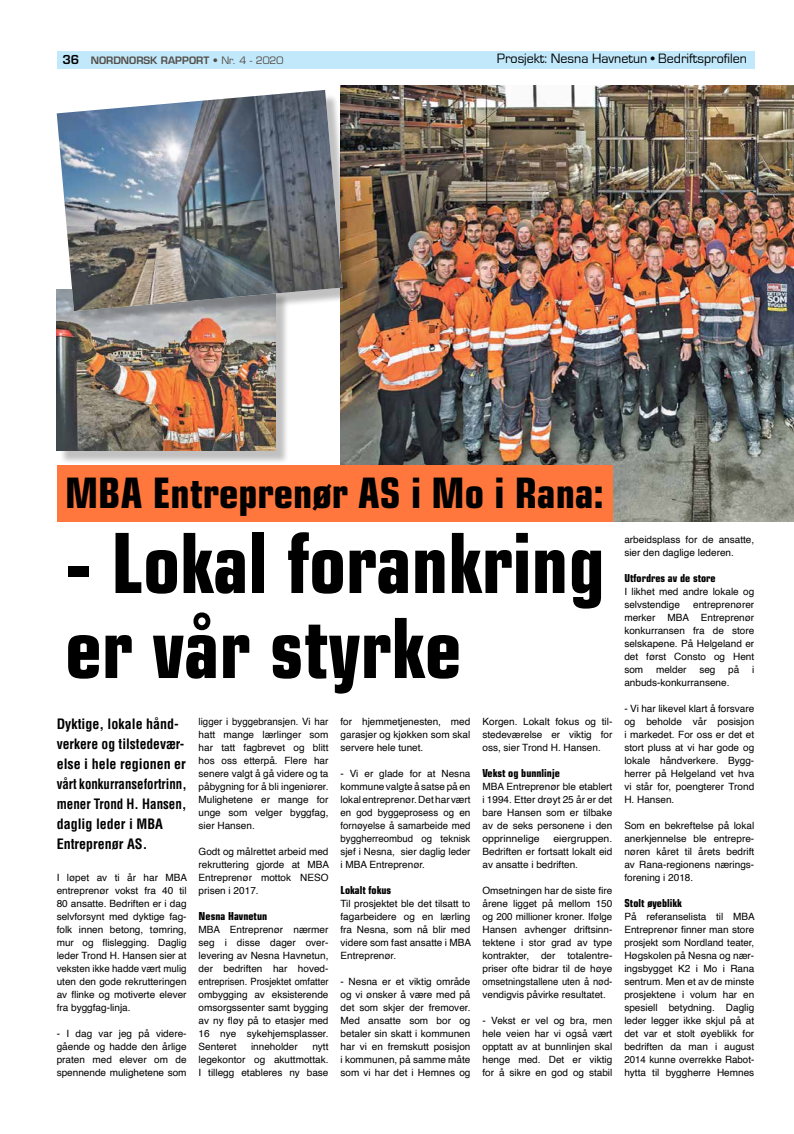
<style>
.page{position:relative;width:794px;height:1134px;background:#fff}
.page>*{position:absolute;margin:0;border:0;box-sizing:border-box;transform-origin:0 0}
.t1{font:700 condensed 83px/85px "Eurostile";color:#000;scale:.95 1}
.t2{font:700 condensed 42px "Eurostile";color:#000}
.t3{font:700 condensed 14px/20px "Helvetica";color:#000}
.t4{font:14px "Eurostile";color:#000}
.t5{font:700 condensed 11px "Eurostile";color:#000}
.t6{font:10px/13px "Helvetica";color:#000;text-align:justify}
.t7{font:10px/13px "Helvetica";color:#000;text-align:justify;scale:1.05 1}
.t8{font:600 10px "Eurostile";color:#544d48}
.s1{font-size:12px;color:#000}
.s2{font-weight:400}
</style>
<div class="page">
<div style="left:57px;top:51px;width:697px;height:17px;background:#c2e9fb"></div>
<div style="left:60px;top:292px;width:229px;height:173px;background:#000;opacity:.25"></div>
<img style="left:57px;top:311px;width:218px;height:140px">
<img style="left:340px;top:85px;width:454px;height:437px">
<div style="left:60px;top:93px;width:296px;height:232px;background:#000;opacity:.25"></div>
<img style="left:57px;top:90px;width:285px;height:221px">
<div style="left:57px;top:465px;width:555px;height:57px;background:#ff773c"></div>
<p class="t8" style="left:62px;top:54px;width:222px"><span class="s1">36</span> NORDNORSK RAPPORT <span class="s2">• Nr. 4 - 2020</span></p>
<h3 class="t4" style="left:497px;top:51px;width:252px">Prosjekt: Nesna Havnetun • Bedriftsprofilen</h3>
<h2 class="t2" style="left:65px;top:467px;width:540px">MBA Entreprenør AS i Mo i Rana:</h2>
<h1 class="t1" style="left:65px;top:520px;width:569px">- Lokal forankring er vår styrke</h1>
<h3 class="t3" style="left:57px;top:713px;width:131px">Dyktige, lokale hånd&shy;verkere og tilstedevær&shy;else i hele regionen er vårt konkurransefortrinn, mener Trond H. Hansen, daglig leder i MBA<br>Entreprenør AS.</h3>
<p class="t6" style="left:57px;top:871px;width:132px">I løpet av ti år har MBA entreprenør vokst fra 40 til 80 ansatte. Bedriften er i dag selvforsynt med dyktige fag&shy;folk innen betong, tømring, mur og flislegging. Daglig leder Trond H. Hansen sier at veksten ikke hadde vært mulig uten den gode rekrutteringen av flinke og motiverte elever fra byggfag-linja.</p>
<p class="t6" style="left:57px;top:1027px;width:131px">- I dag var jeg på videre&shy;gående og hadde den årlige praten med elever om de spennende mulighetene som</p>
<p class="t6" style="left:199px;top:715px;width:131px">ligger i byggebransjen. Vi har hatt mange lærlinger som har tatt fagbrevet og blitt hos oss etterpå. Flere har senere valgt å gå videre og ta påbygning for å bli ingeniører.<br>Mulighetene er mange for unge som velger byggfag, sier Hansen.</p>
<p class="t6" style="left:199px;top:845px;width:132px">Godt og målrettet arbeid med rekruttering gjorde at MBA Entreprenør mottok NESO prisen i 2017.</p>
<p class="t5" style="left:199px;top:909px;width:70px">Nesna Havnetun</p>
<p class="t6" style="left:199px;top:923px;width:131px">MBA Entreprenør nærmer seg i disse dager over&shy;levering av Nesna Havnetun, der bedriften har hoved&shy;entreprisen. Prosjektet omfatter ombygging av eksisterende omsorgssenter samt bygging av ny fløy på to etasjer med 16 nye sykehjemsplasser.<br>Senteret</p>
<p class="t6" style="left:251px;top:1040px;width:48px">inneholder</p>
<p class="t6" style="left:199px;top:1040px;width:131px;text-indent:114px">nytt legekontor og akuttmottak.<br>I tillegg etableres ny base</p>
<p class="t6" style="left:340px;top:715px;width:131px">for hjemmetjenesten, med garasjer og kjøkken som skal servere hele tunet.</p>
<p class="t6" style="left:340px;top:767px;width:131px">- Vi er glade for at Nesna kommune valgte å satse på en lokal entreprenør. Det har vært en god byggeprosess og en fornøyelse å samarbeide med byggherreombud og teknisk sjef i Nesna, sier daglig leder i MBA Entreprenør.</p>
<p class="t5" style="left:340px;top:883px;width:52px">Lokalt fokus</p>
<p class="t6" style="left:340px;top:897px;width:132px">Til prosjektet ble det tilsatt to fagarbeidere og en lærling fra Nesna, som nå blir med videre som fast ansatte i MBA Entreprenør.</p>
<p class="t6" style="left:340px;top:975px;width:131px">- Nesna er et viktig område og vi ønsker å være med på det som skjer der fremover.<br>Med ansatte som bor og betaler sin skatt i kommunen har vi en fremskutt posisjon i kommunen, på samme måte som vi har det i Hemnes og</p>
<p class="t6" style="left:482px;top:715px;width:131px">Korgen. Lokalt fokus og til&shy;stedeværelse er viktig for oss, sier Trond H. Hansen.</p>
<p class="t5" style="left:482px;top:766px;width:79px">Vekst og bunnlinje</p>
<p class="t6" style="left:482px;top:780px;width:131px">MBA Entreprenør ble etablert i 1994. Etter drøyt 25 år er det bare Hansen som er tilbake av de seks personene i den opprinnelige</p>
<p class="t7" style="left:482px;top:832px;width:125px;text-indent:71px">eiergruppen.<br>Bedriften er fortsatt lokalt eid av ansatte i bedriften.</p>
<p class="t6" style="left:482px;top:884px;width:131px">Omsetningen har de siste fire årene ligget på mellom 150 og 200 millioner kroner. Ifølge Hansen avhenger driftsinn&shy;tektene i stor grad av type kontrakter, der totalentre&shy;priser ofte bidrar til de høye omsetningstallene uten å nød&shy;vendigvis påvirke resultatet.</p>
<p class="t6" style="left:482px;top:1014px;width:131px">- Vekst er vel og bra, men hele veien har vi også vært opptatt av at bunnlinjen skal henge med. Det er viktig for å sikre en god og stabil</p>
<p class="t6" style="left:624px;top:533px;width:131px">arbeidsplass for de ansatte, sier den daglige lederen.</p>
<p class="t5" style="left:624px;top:571px;width:93px">Utfordres av de store</p>
<p class="t6" style="left:624px;top:585px;width:131px">I likhet med andre lokale og selvstendige</p>
<p class="t6" style="left:624px;top:598px;width:131px;text-indent:69px">entreprenører merker MBA Entreprenør konkurransen fra de store selskapene. På Helgeland er det først Consto og Hent som</p>
<p class="t6" style="left:656px;top:663px;width:32px">melder</p>
<p class="t6" style="left:699px;top:663px;width:18px">seg</p>
<p class="t6" style="left:728px;top:663px;width:13px">på</p>
<p class="t6" style="left:752px;top:663px;width:4px">i</p>
<p class="t6" style="left:624px;top:676px;width:107px">anbuds-konkurransene.</p>
<p class="t6" style="left:624px;top:702px;width:131px">- Vi har likevel klart å forsvare og beholde vår posisjon i markedet. For oss er det et stort pluss at vi har gode og lokale håndverkere. Bygg&shy;herrer på Helgeland vet hva vi står for, poengterer Trond H. Hansen.</p>
<p class="t6" style="left:624px;top:819px;width:131px">Som en bekreftelse på lokal anerkjennelse ble entrepre&shy;nøren kåret til årets bedrift av Rana-regionens nærings&shy;forening i 2018.</p>
<p class="t5" style="left:624px;top:896px;width:59px">Stolt øyeblikk</p>
<p class="t6" style="left:624px;top:910px;width:132px">På referanselista til MBA Entreprenør finner man store prosjekt som Nordland teater, Høgskolen på Nesna og nær&shy;ingsbygget K2 i Mo i Rana sentrum. Men et av de minste prosjektene i volum har en spesiell betydning. Daglig leder legger ikke skjul på at det var et stolt øyeblikk for bedriften da man i august 2014 kunne overrekke Rabot&shy;hytta til byggherre Hemnes</p>
</div>
